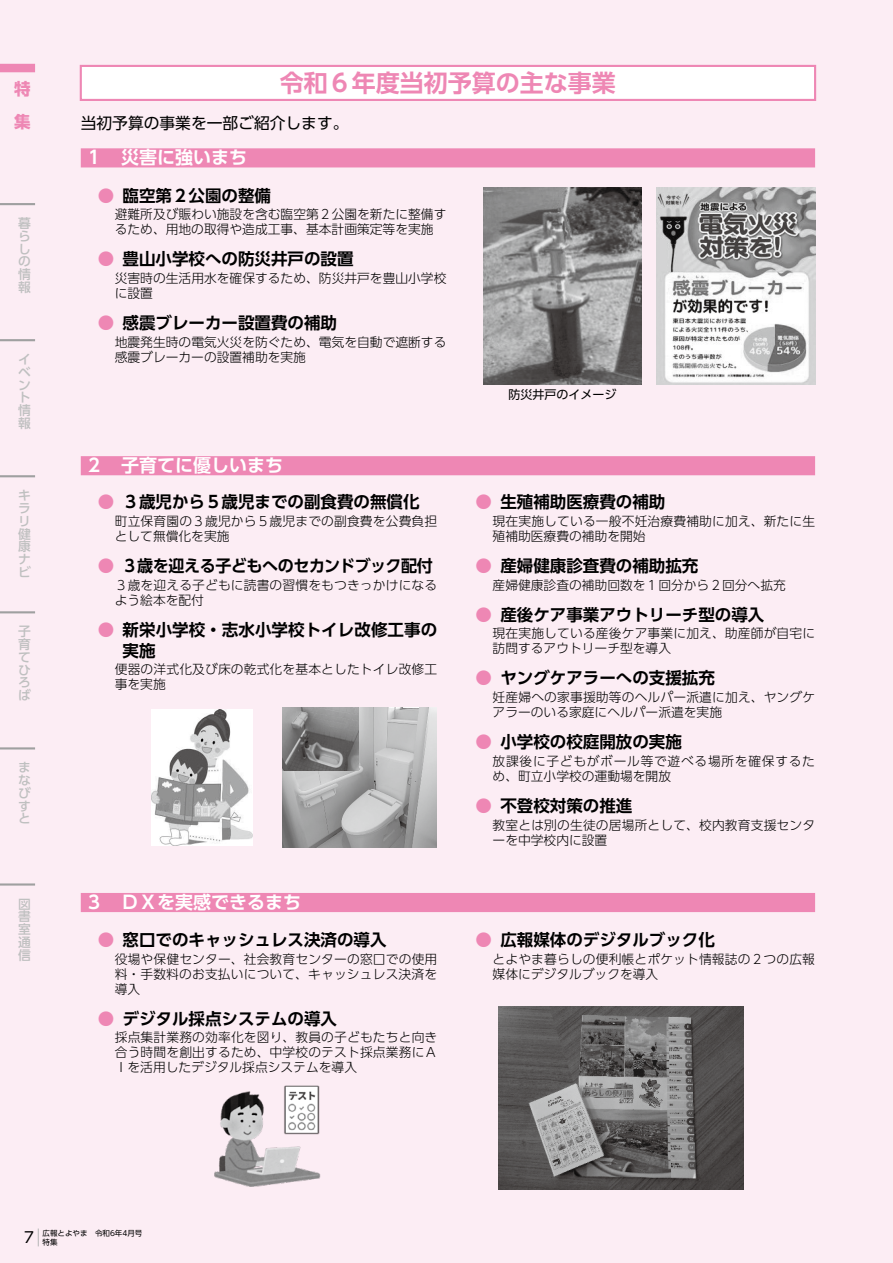
<style>
.page{position:relative;width:893px;height:1263px;background:#fcedf4}
.page>*{position:absolute;margin:0;border:0;box-sizing:border-box;transform-origin:0 0}
.t1{font:700 24px "UD Shin Go Pr 6 N De";color:#ee87b4}
.t2{font:700 18px "UD Shin Go Pr 6 N De";color:#fff}
.t3{font:700 16.5px "UD Shin Go Pr 6 N De";color:#000}
.t4{font:700 16.5px "UD Shin Go Pr 6 N De";letter-spacing:-.03em;color:#000}
.t5{font:700 16.5px "UD Shin Go Pr 6 N De";color:#ee87b4}
.t6{font:700 16.5px/33px "UD Shin Go Pr 6 N";color:#ee87b4}
.t7{font:15.75px "UD Shin Go Pr 6 N";color:#000}
.t8{font:15px "UD Shin Go Pro";color:#000}
.t9{font:300 12.75px/15px "UD Shin Go Pr 6 N";letter-spacing:.01em;color:#000}
.t10{font:300 12.75px/15px "UD Shin Go Pr 6 N";letter-spacing:.055em;color:#000}
.t11{font:500 12.75px/12.8px "UD Shin Go Pro";color:#bfc0c0;text-align:justify}
.t12{font:500 12.75px/12.8px "UD Shin Go Pr 6 N";color:#bfc0c0;text-align:justify}
.t13{font:12px "UD Shin Go Pro";color:#000}
.t14{font:7.5px "UD Shin Go Pro";color:#000}
</style>
<div class="page">
<div style="left:81px;top:66px;width:734px;height:34px;background:#fff"></div>
<div style="left:80px;top:65px;width:736px;height:36px;border:2px solid #ee87b4"></div>
<div style="left:81px;top:148px;width:734px;height:19px;background:#ee87b4"></div>
<div style="left:81px;top:456px;width:734px;height:19px;background:#ee87b4"></div>
<div style="left:81px;top:893px;width:734px;height:19px;background:#ee87b4"></div>
<img style="left:484px;top:187px;width:157px;height:197px">
<img style="left:656px;top:187px;width:159px;height:197px">
<img style="left:152px;top:710px;width:101px;height:135px">
<img style="left:283px;top:708px;width:153px;height:139px">
<img style="left:283px;top:708px;width:75px;height:62px">
<img style="left:498px;top:1006px;width:245px;height:184px">
<img style="left:214px;top:1091px;width:107px;height:96px">
<img style="left:280px;top:1085px;width:41px;height:51px">
<svg style="left:38px;top:1228px;width:1px;height:18px"></svg>
<hr style="left:0;top:339px;width:35px;height:2px;background:#9fa0a0">
<hr style="left:0;top:475px;width:35px;height:2px;background:#9fa0a0">
<hr style="left:0;top:611px;width:35px;height:2px;background:#9fa0a0">
<hr style="left:0;top:747px;width:35px;height:2px;background:#9fa0a0">
<hr style="left:0;top:883px;width:35px;height:2px;background:#9fa0a0">
<div style="left:0;top:64px;width:35px;height:8px;background:#ee87b4"></div>
<hr style="left:0;top:203px;width:35px;height:2px;background:#9fa0a0">
<p class="t6" style="left:14px;top:72px;width:18px">特集</p>
<p class="t12" style="left:18px;top:216px;width:14px">暮らしの情報</p>
<p class="t11" style="left:18px;top:353px;width:14px">イベント情報</p>
<p class="t11" style="left:18px;top:489px;width:14px;text-align:left">キラリ健康ナビ</p>
<p class="t11" style="left:18px;top:625px;width:14px">子育てひろば</p>
<p class="t11" style="left:18px;top:761px;width:14px">まなびすと</p>
<p class="t11" style="left:18px;top:897px;width:14px">図書室通信</p>
<h1 class="t1" style="left:280px;top:63px;width:338px">令和６年度当初予算の主な事業</h1>
<p class="t7" style="left:81px;top:110px;width:269px">当初予算の事業を一部ご紹介します。</p>
<h2 class="t2" style="left:85px;top:143px;width:163px">１　災害に強いまち</h2>
<p class="t5" style="left:98px;top:182px;width:18px">●</p>
<p class="t3" style="left:123px;top:182px;width:150px">臨空第２公園の整備</p>
<p class="t9" style="left:115px;top:207px;width:333px">避難所及び賑わい施設を含む臨空第２公園を新たに整備するため、用地の取得や造成工事、基本計画策定等を実施</p>
<p class="t3" style="left:123px;top:246px;width:233px">豊山小学校への防災井戸の設置</p>
<p class="t5" style="left:98px;top:246px;width:18px">●</p>
<p class="t9" style="left:115px;top:270px;width:333px">災害時の生活用水を確保するため、防災井戸を豊山小学校に設置</p>
<p class="t3" style="left:123px;top:309px;width:216px">感震ブレーカー設置費の補助</p>
<p class="t5" style="left:98px;top:309px;width:18px">●</p>
<p class="t9" style="left:115px;top:334px;width:333px">地震発生時の電気火災を防ぐため、電気を自動で遮断する感震ブレーカーの設置補助を実施</p>
<h2 class="t2" style="left:85px;top:451px;width:199px">２　子育てに優しいまち</h2>
<p class="t3" style="left:123px;top:488px;width:299px">３歳児から５歳児までの副食費の無償化</p>
<p class="t5" style="left:98px;top:488px;width:18px">●</p>
<p class="t9" style="left:115px;top:513px;width:324px">町立保育園の３歳児から５歳児までの副食費を公費負担として無償化を実施</p>
<p class="t4" style="left:122px;top:552px;width:313px">３歳を迎える子どもへのセカンドブック配付</p>
<p class="t5" style="left:98px;top:552px;width:18px">●</p>
<p class="t9" style="left:115px;top:577px;width:324px">３歳を迎える子どもに読書の習慣をもつきっかけになるよう絵本を配付</p>
<p class="t3" style="left:123px;top:616px;width:316px">新栄小学校・志水小学校トイレ改修工事の</p>
<p class="t5" style="left:98px;top:616px;width:18px">●</p>
<p class="t3" style="left:123px;top:637px;width:34px">実施</p>
<p class="t9" style="left:115px;top:662px;width:324px">便器の洋式化及び床の乾式化を基本としたトイレ改修工事を実施</p>
<h2 class="t2" style="left:85px;top:887px;width:217px">３　ＤＸを実感できるまち</h2>
<p class="t5" style="left:98px;top:926px;width:18px">●</p>
<p class="t3" style="left:123px;top:926px;width:266px">窓口でのキャッシュレス決済の導入</p>
<p class="t9" style="left:115px;top:951px;width:324px;text-align:justify">役場や保健センター、社会教育センターの窓口での使用料・手数料のお支払いについて、キャッシュレス決済を導入</p>
<p class="t3" style="left:123px;top:1005px;width:216px">デジタル採点システムの導入</p>
<p class="t5" style="left:98px;top:1005px;width:18px">●</p>
<p class="t9" style="left:115px;top:1029px;width:324px;text-align:justify">採点集計業務の効率化を図り、教員の子どもたちと向き合う時間を創出するため、中学校のテスト採点業務にＡＩを活用したデジタル採点システムを導入</p>
<p class="t13" style="left:508px;top:385px;width:109px">防災井戸のイメージ</p>
<p class="t5" style="left:476px;top:488px;width:18px">●</p>
<p class="t3" style="left:500px;top:488px;width:166px">生殖補助医療費の補助</p>
<p class="t9" style="left:493px;top:513px;width:324px">現在実施している一般不妊治療費補助に加え、新たに生殖補助医療費の補助を開始</p>
<p class="t3" style="left:500px;top:552px;width:199px">産婦健康診査費の補助拡充</p>
<p class="t5" style="left:476px;top:552px;width:18px">●</p>
<p class="t9" style="left:493px;top:577px;width:295px">産婦健康診査の補助回数を１回分から２回分へ拡充</p>
<p class="t3" style="left:500px;top:601px;width:265px">産後ケア事業アウトリーチ型の導入</p>
<p class="t5" style="left:476px;top:601px;width:18px">●</p>
<p class="t9" style="left:493px;top:626px;width:324px">現在実施している産後ケア事業に加え、助産師が自宅に訪問するアウトリーチ型を導入</p>
<p class="t3" style="left:500px;top:665px;width:216px">ヤングケアラーへの支援拡充</p>
<p class="t5" style="left:476px;top:665px;width:18px">●</p>
<p class="t9" style="left:493px;top:689px;width:324px">妊産婦への家事援助等のヘルパー派遣に加え、ヤングケアラーのいる家庭にヘルパー派遣を実施</p>
<p class="t3" style="left:500px;top:728px;width:183px">小学校の校庭開放の実施</p>
<p class="t5" style="left:476px;top:728px;width:18px">●</p>
<p class="t10" style="left:493px;top:753px;width:324px">放課後に子どもがボール等で遊べる場所を確保するため、町立小学校の運動場を開放</p>
<p class="t3" style="left:500px;top:792px;width:133px">不登校対策の推進</p>
<p class="t5" style="left:476px;top:792px;width:18px">●</p>
<p class="t9" style="left:493px;top:817px;width:324px">教室とは別の生徒の居場所として、校内教育支援センターを中学校内に設置</p>
<p class="t5" style="left:476px;top:926px;width:18px">●</p>
<p class="t3" style="left:500px;top:926px;width:216px">広報媒体のデジタルブック化</p>
<p class="t9" style="left:493px;top:951px;width:324px">とよやま暮らしの便利帳とポケット情報誌の２つの広報媒体にデジタルブックを導入</p>
<p class="t8" style="left:24px;top:1225px;width:11px">7</p>
<p class="t14" style="left:43px;top:1227px;width:101px">広報とよやま　令和6年4月号</p>
<p class="t14" style="left:43px;top:1236px;width:16px">特集</p>
</div>
